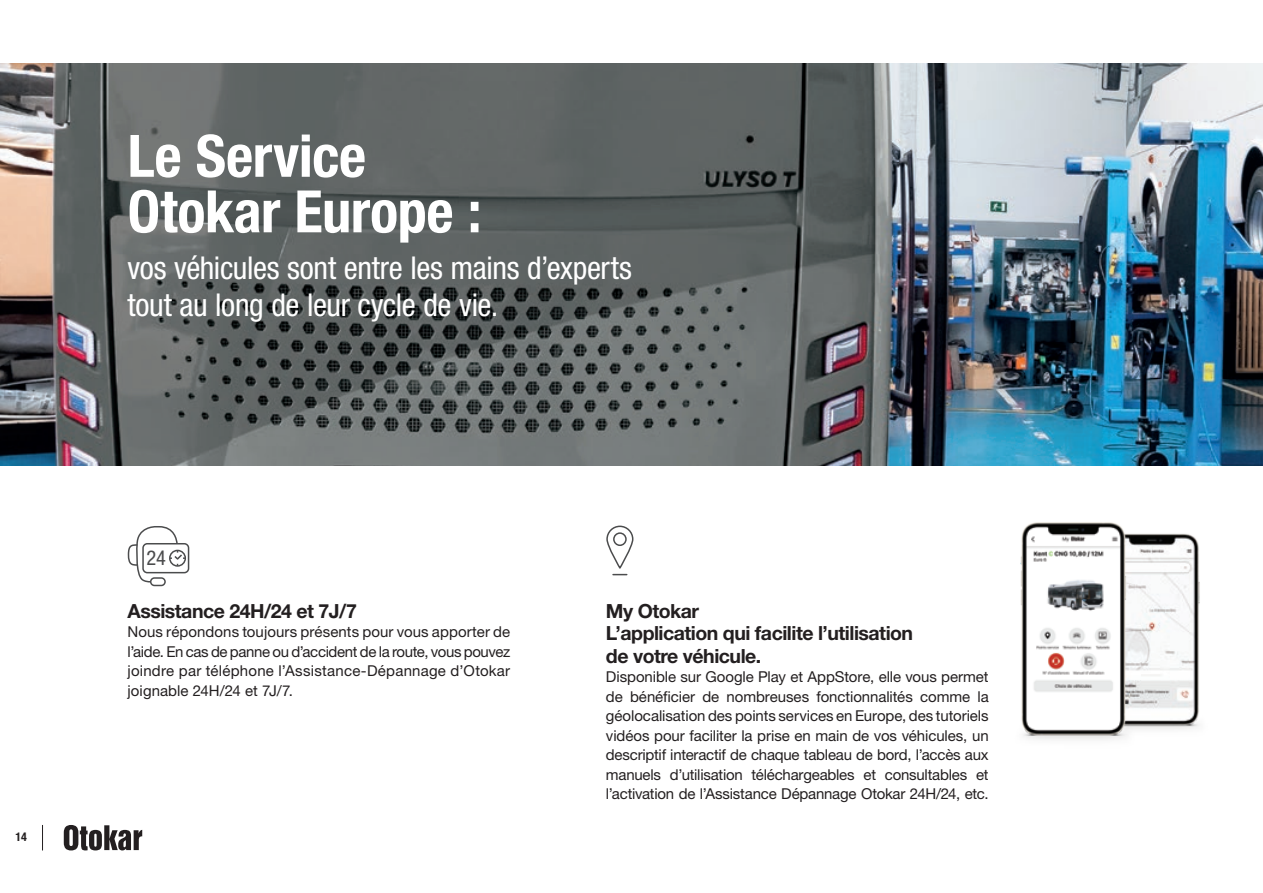
<style>
.page{position:relative;width:1263px;height:893px;background:#fff}
.page>*{position:absolute;margin:0;border:0;box-sizing:border-box;transform-origin:0 0}
.t1{font:700 condensed 58.5px/55.5px "Helvetica Neue LT Std";letter-spacing:-.005em;color:#fff}
.t2{font:condensed 31.5px/37.8px "Helvetica Neue LT Std";letter-spacing:-.01em;color:#fff}
.t3{font:condensed 20.4px "Helvetica Neue LT Std";color:#4b4c4d}
.t4{font:700 19.5px/22.5px "Helvetica Neue LT Std";letter-spacing:-.025em;color:#231f20}
.t5{font:15px/19.5px "Helvetica Neue LT Std";letter-spacing:-.01em;color:#231f20;text-align:justify}
.t6{font:700 condensed 12px "Helvetica Neue LT Std";color:#231f20}
</style>
<div class="page">
<img style="left:0;top:64px;width:1263px;height:402px">
<div style="left:150px;top:577px;width:16px;height:9px;border:2px solid #4b4c4d;border-radius:4px"></div>
<div style="left:142px;top:543px;width:47px;height:30px;border:2px solid #4b4c4d;border-radius:4px"></div>
<img style="left:1152px;top:533px;width:48px;height:197px">
<img style="left:1020px;top:522px;width:132px;height:218px">
<svg style="left:606px;top:525px;width:28px;height:50px"></svg>
<svg style="left:127px;top:526px;width:60px;height:57px"></svg>
<svg style="left:64px;top:825px;width:78px;height:25px"></svg>
<svg style="left:42px;top:825px;width:1px;height:25px"></svg>
<p class="t6" style="left:15px;top:829px;width:13px">14</p>
<h1 class="t1" style="left:128px;top:127px;width:356px">Le Service<br>Otokar Europe :</h1>
<h2 class="t2" style="left:128px;top:248px;width:506px">vos véhicules sont entre les mains d’experts tout au long de leur cycle de vie.</h2>
<h3 class="t3" style="left:146px;top:546px;width:21px">24</h3>
<h3 class="t4" style="left:128px;top:599px;width:231px">Assistance 24H/24 et 7J/7</h3>
<p class="t5" style="left:128px;top:622px;width:384px">Nous répondons toujours présents pour vous apporter de l’aide. En cas de panne ou d’accident de la route, vous pouvez joindre par téléphone l’Assistance-Dépannage d’Otokar joignable 24H/24 et 7J/7.</p>
<h3 class="t4" style="left:606px;top:599px;width:309px">My Otokar<br>L’application qui facilite l’utilisation de votre véhicule.</h3>
<p class="t5" style="left:606px;top:667px;width:384px">Disponible sur Google Play et AppStore, elle vous permet de bénéficier de nombreuses fonctionnalités comme la géolocalisation des points services en Europe, des tutoriels vidéos pour faciliter la prise en main de vos véhicules, un descriptif interactif de chaque tableau de bord, l’accès aux manuels d’utilisation téléchargeables et consultables et l’activation de l’Assistance Dépannage Otokar 24H/24, etc.</p>
</div>
